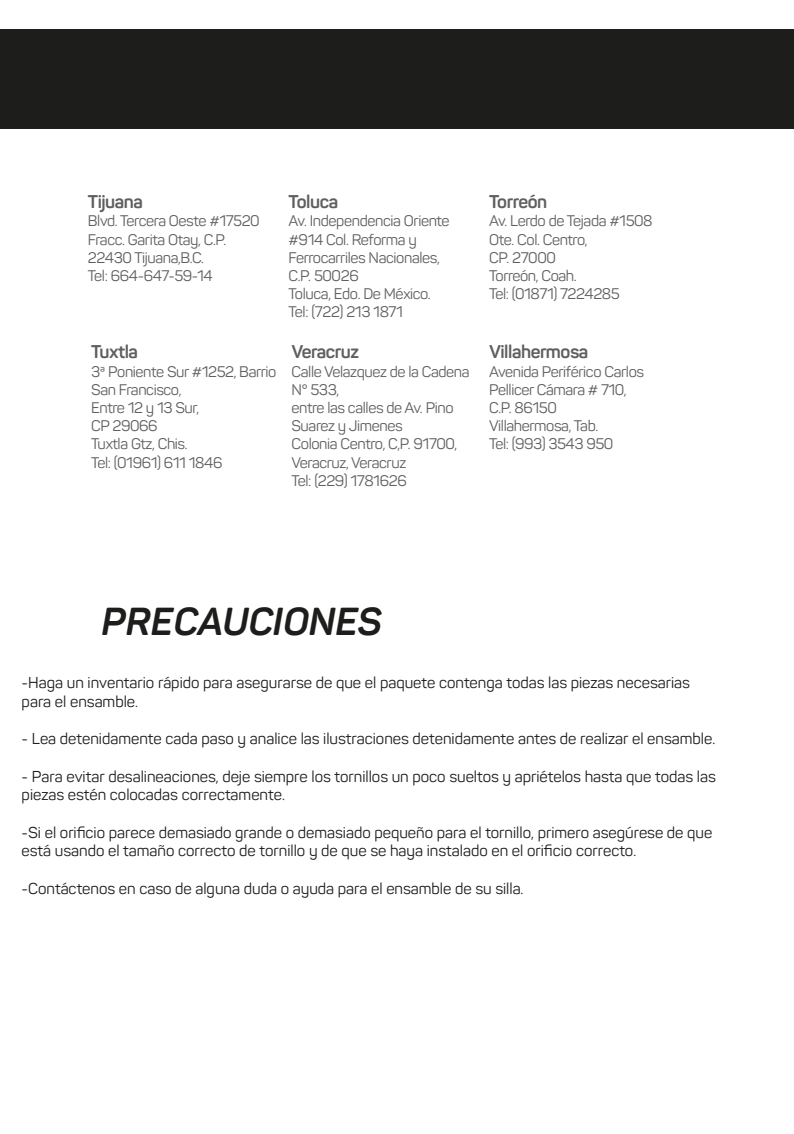
<style>
.page{position:relative;width:794px;height:1134px;background:#fff}
.page>*{position:absolute;margin:0;border:0;box-sizing:border-box;transform-origin:0 0}
.t1{font:italic 700 38.4px "Panton";color:#1d1d1b}
.t2{font:700 18.4px "Panton";letter-spacing:-.025em;color:#5f5f5e}
.t3{font:15.6px/18.8px "Panton";color:#1d1d1b}
.t4{font:15.2px/18.4px "Panton";letter-spacing:-.025em;color:#5f5f5e}
</style>
<div class="page">
<div style="left:0;top:29px;width:794px;height:100px;background:#1d1d1b"></div>
<p class="t2" style="left:88px;top:190px;width:57px">Tijuana</p>
<p class="t4" style="left:88px;top:212px;width:173px">Blvd. Tercera Oeste #17520<br>Fracc. Garita Otay, C.P.<br>22430 Tijuana,B.C.<br>Tel: 664-647-59-14</p>
<p class="t2" style="left:91px;top:340px;width:48px">Tuxtla</p>
<p class="t4" style="left:91px;top:362px;width:187px">3ª Poniente Sur #1252, Barrio<br>San Francisco,<br>Entre 12 y 13 Sur,<br>CP 29066<br>Tuxtla Gtz, Chis.<br>Tel: (01961) 611 1846</p>
<p class="t2" style="left:289px;top:190px;width:51px">Toluca</p>
<p class="t4" style="left:289px;top:212px;width:162px">Av. Independencia Oriente #914 Col. Reforma y<br>Ferrocarriles Nacionales,<br>C.P. 50026<br>Toluca, Edo. De México.<br>Tel: (722) 213 1871</p>
<p class="t2" style="left:291px;top:340px;width:69px">Veracruz</p>
<p class="t4" style="left:291px;top:362px;width:180px">Calle Velazquez de la Cadena<br>N° 533,<br>entre las calles de Av. Pino<br>Suarez y Jimenes<br>Colonia Centro, C,P. 91700,<br>Veracruz, Veracruz<br>Tel: (229) 1781626</p>
<p class="t2" style="left:489px;top:190px;width:60px">Torreón</p>
<p class="t4" style="left:489px;top:212px;width:165px">Av. Lerdo de Tejada #1508<br>Ote. Col. Centro,<br>CP. 27000<br>Torreón, Coah.<br>Tel: (01871) 7224285</p>
<p class="t2" style="left:489px;top:340px;width:100px">Villahermosa</p>
<p class="t4" style="left:489px;top:362px;width:156px">Avenida Periférico Carlos<br>Pellicer Cámara # 710,<br>C.P. 86150<br>Villahermosa, Tab.<br>Tel: (993) 3543 950</p>
<h1 class="t1" style="left:101px;top:598px;width:282px">PRECAUCIONES</h1>
<p class="t3" style="left:22px;top:673px;width:669px">-Haga un inventario rápido para asegurarse de que el paquete contenga todas las piezas necesarias para el ensamble.</p>
<p class="t3" style="left:22px;top:729px;width:695px">- Lea detenidamente cada paso y analice las ilustraciones detenidamente antes de realizar el ensamble.</p>
<p class="t3" style="left:22px;top:767px;width:695px">- Para evitar desalineaciones, deje siempre los tornillos un poco sueltos y apriételos hasta que todas las piezas estén colocadas correctamente.</p>
<p class="t3" style="left:22px;top:823px;width:692px">-Si el orificio parece demasiado grande o demasiado pequeño para el tornillo, primero asegúrese de que está usando el tamaño correcto de tornillo y de que se haya instalado en el orificio correcto.</p>
<p class="t3" style="left:22px;top:879px;width:503px">-Contáctenos en caso de alguna duda o ayuda para el ensamble de su silla.</p>
</div>
